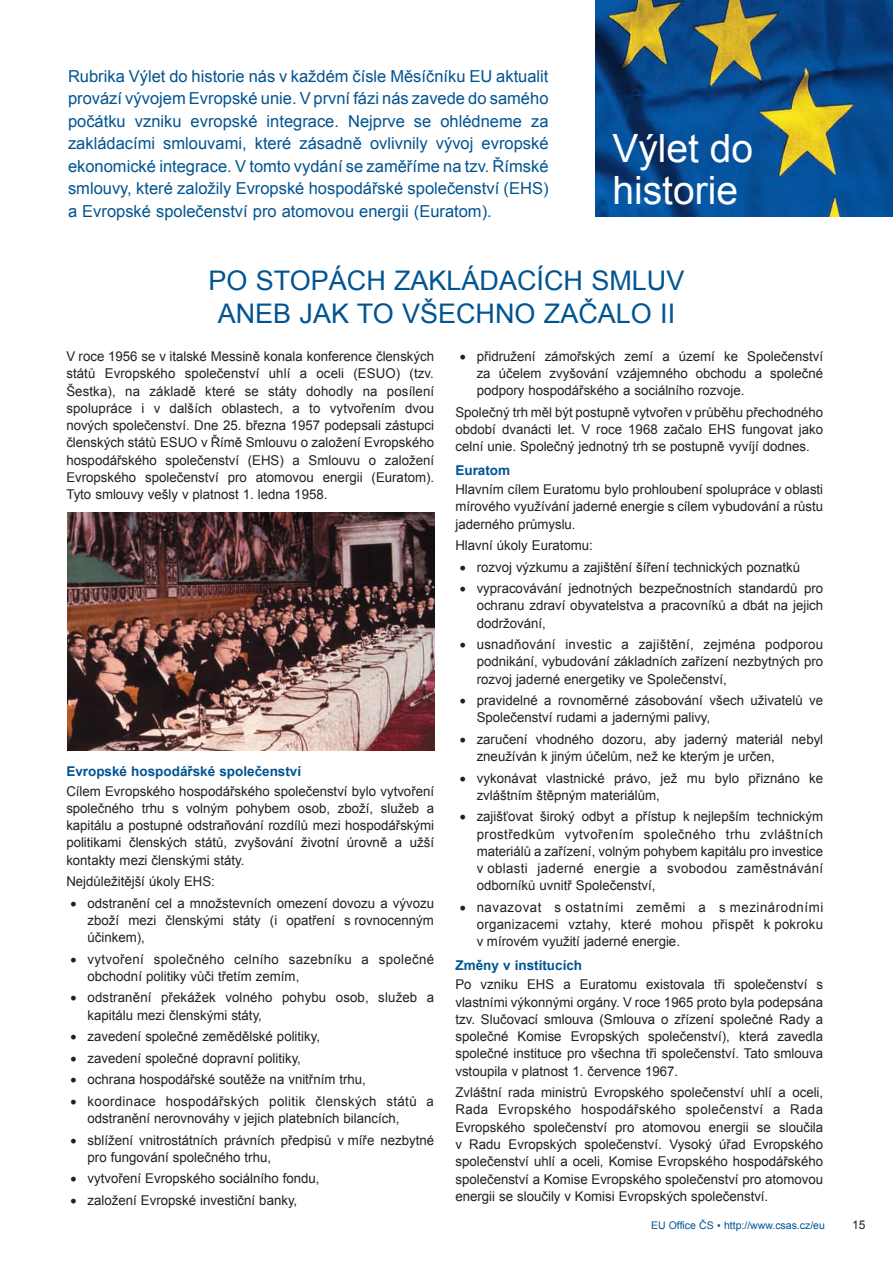
<style>
.page{position:relative;width:893px;height:1263px;background:#fff}
.page>*{position:absolute;margin:0;border:0;box-sizing:border-box;transform-origin:0 0}
.t1{font:39px/42px "Arial";color:#fff}
.t2{font:27px/33px "Arial";color:#005492;text-align:center}
.t3{font:16.5px/22.5px "Arial";color:#005492;text-align:justify}
.t4{font:13.5px/17.2px "Arial";color:#231f20;text-align:justify}
.t5{font:13.5px/17.2px "Arial";letter-spacing:.025em;color:#231f20}
.t6{font:700 13.5px "Arial";color:#005492}
.t7{font:12px "Arial";color:#231f20}
.t8{font:10.5px "Arial";color:#005492}
</style>
<div class="page">
<img style="left:595px;top:0;width:298px;height:217px">
<img style="left:67px;top:512px;width:368px;height:238px">
<p class="t3" style="left:68px;top:65px;width:482px">Rubrika Výlet do historie nás v každém čísle Měsíčníku EU aktualit provází vývojem Evropské unie. V první fázi nás zavede do samého počátku vzniku evropské integrace. Nejprve se ohlédneme za zakládacími smlouvami, které zásadně ovlivnily vývoj evropské ekonomické integrace. V tomto vydání se zaměříme na tzv. Římské smlouvy, které založily Evropské hospodářské společenství (EHS) a Evropské společenství pro atomovou energii (Euratom).</p>
<h1 class="t1" style="left:612px;top:128px;width:142px">Výlet do historie</h1>
<h2 class="t2" style="left:209px;top:264px;width:477px">PO STOPÁCH ZAKLÁDACÍCH SMLUV<br>ANEB JAK TO VŠECHNO ZAČALO II</h2>
<p class="t4" style="left:66px;top:348px;width:369px">V roce 1956 se v italské Messině konala konference členských států Evropského společenství uhlí a oceli (ESUO) (tzv.<br>Šestka), na základě které se státy dohodly na posílení spolupráce i v dalších oblastech, a to vytvořením dvou nových společenství. Dne 25. března 1957 podepsali zástupci členských států ESUO v Římě Smlouvu o založení Evropského hospodářského společenství (EHS) a Smlouvu o založení Evropského společenství pro atomovou energii (Euratom).<br>Tyto smlouvy vešly v platnost 1. ledna 1958.</p>
<p class="t6" style="left:66px;top:763px;width:236px">Evropské hospodářské společenství</p>
<p class="t4" style="left:66px;top:782px;width:369px">Cílem Evropského hospodářského společenství bylo vytvoření společného trhu s volným pohybem osob, zboží, služeb a kapitálu a postupné odstraňování rozdílů mezi hospodářskými politikami členských států, zvyšování životní úrovně a užší kontakty mezi členskými státy.</p>
<p class="t4" style="left:66px;top:873px;width:150px">Nejdůležitější úkoly EHS:</p>
<p class="t4" style="left:88px;top:894px;width:348px;text-indent:-17px">• odstranění cel a množstevních omezení dovozu a vývozu zboží mezi členskými státy (i opatření s rovnocenným účinkem),</p>
<p class="t5" style="left:88px;top:950px;width:348px;text-indent:-17px">• vytvoření společného celního sazebníku a společné obchodní politiky vůči třetím zemím,</p>
<p class="t4" style="left:88px;top:989px;width:348px;text-indent:-17px">• odstranění překážek volného pohybu osob, služeb a kapitálu mezi členskými státy,</p>
<p class="t4" style="left:71px;top:1028px;width:251px">• zavedení společné zemědělské politiky,</p>
<p class="t4" style="left:71px;top:1049px;width:232px">• zavedení společné dopravní politiky,</p>
<p class="t4" style="left:71px;top:1071px;width:297px">• ochrana hospodářské soutěže na vnitřním trhu,</p>
<p class="t4" style="left:88px;top:1092px;width:348px;text-indent:-17px">• koordinace hospodářských politik členských států a odstranění nerovnováhy v jejich platebních bilancích,</p>
<p class="t4" style="left:88px;top:1131px;width:348px;text-indent:-17px">• sblížení vnitrostátních právních předpisů v míře nezbytné pro fungování společného trhu,</p>
<p class="t4" style="left:71px;top:1170px;width:251px">• vytvoření Evropského sociálního fondu,</p>
<p class="t4" style="left:71px;top:1191px;width:228px">• založení Evropské investiční banky,</p>
<p class="t4" style="left:477px;top:347px;width:348px;text-indent:-17px">• přidružení zámořských zemí a území ke Společenství za účelem zvyšování vzájemného obchodu a společné podpory hospodářského a sociálního rozvoje.</p>
<p class="t4" style="left:455px;top:403px;width:369px">Společný trh měl být postupně vytvořen v průběhu přechodného období dvanácti let. V roce 1968 začalo EHS fungovat jako celní unie. Společný jednotný trh se postupně vyvíjí dodnes.</p>
<p class="t6" style="left:455px;top:461px;width:56px">Euratom</p>
<p class="t4" style="left:455px;top:481px;width:369px">Hlavním cílem Euratomu bylo prohloubení spolupráce v oblasti mírového využívání jaderné energie s cílem vybudování a růstu jaderného průmyslu.</p>
<p class="t4" style="left:455px;top:537px;width:139px">Hlavní úkoly Euratomu:</p>
<p class="t4" style="left:460px;top:558px;width:342px">• rozvoj výzkumu a zajištění šíření technických poznatků</p>
<p class="t4" style="left:477px;top:580px;width:348px;text-indent:-17px">• vypracovávání jednotných bezpečnostních standardů pro ochranu zdraví obyvatelstva a pracovníků a dbát na jejich dodržování,</p>
<p class="t4" style="left:477px;top:636px;width:348px;text-indent:-17px">• usnadňování investic a zajištění, zejména podporou podnikání, vybudování základních zařízení nezbytných pro rozvoj jaderné energetiky ve Společenství,</p>
<p class="t4" style="left:477px;top:692px;width:348px;text-indent:-17px">• pravidelné a rovnoměrné zásobování všech uživatelů ve<br>Společenství rudami a jadernými palivy,</p>
<p class="t4" style="left:477px;top:731px;width:348px;text-indent:-17px">• zaručení vhodného dozoru, aby jaderný materiál nebyl zneužíván k jiným účelům, než ke kterým je určen,</p>
<p class="t4" style="left:477px;top:769px;width:348px;text-indent:-17px">• vykonávat vlastnické právo, jež mu bylo přiznáno ke zvláštním štěpným materiálům,</p>
<p class="t4" style="left:477px;top:808px;width:348px;text-indent:-17px">• zajišťovat široký odbyt a přístup k nejlepším technickým prostředkům vytvořením společného trhu zvláštních materiálů a zařízení, volným pohybem kapitálu pro investice v oblasti jaderné energie a svobodou zaměstnávání odborníků uvnitř Společenství,</p>
<p class="t4" style="left:477px;top:899px;width:348px;text-indent:-17px">• navazovat s ostatními zeměmi a s mezinárodními organizacemi vztahy, které mohou přispět k pokroku v mírovém využití jaderné energie.</p>
<p class="t6" style="left:455px;top:956px;width:128px">Změny v institucích</p>
<p class="t4" style="left:455px;top:976px;width:369px">Po vzniku EHS a Euratomu existovala tři společenství s vlastními výkonnými orgány. V roce 1965 proto byla podepsána tzv. Slučovací smlouva (Smlouva o zřízení společné Rady a společné Komise Evropských společenství), která zavedla společné instituce pro všechna tři společenství. Tato smlouva vstoupila v platnost 1. července 1967.</p>
<p class="t4" style="left:455px;top:1084px;width:369px">Zvláštní rada ministrů Evropského společenství uhlí a oceli, Rada Evropského hospodářského společenství a Rada Evropského společenství pro atomovou energii se sloučila v Radu Evropských společenství. Vysoký úřad Evropského společenství uhlí a oceli, Komise Evropského hospodářského společenství a Komise Evropského společenství pro atomovou energii se sloučily v Komisi Evropských společenství.</p>
<p class="t8" style="left:651px;top:1218px;width:175px">EU Office ČS ▪ http://www.csas.cz/eu</p>
<p class="t7" style="left:852px;top:1217px;width:15px">15</p>
</div>
